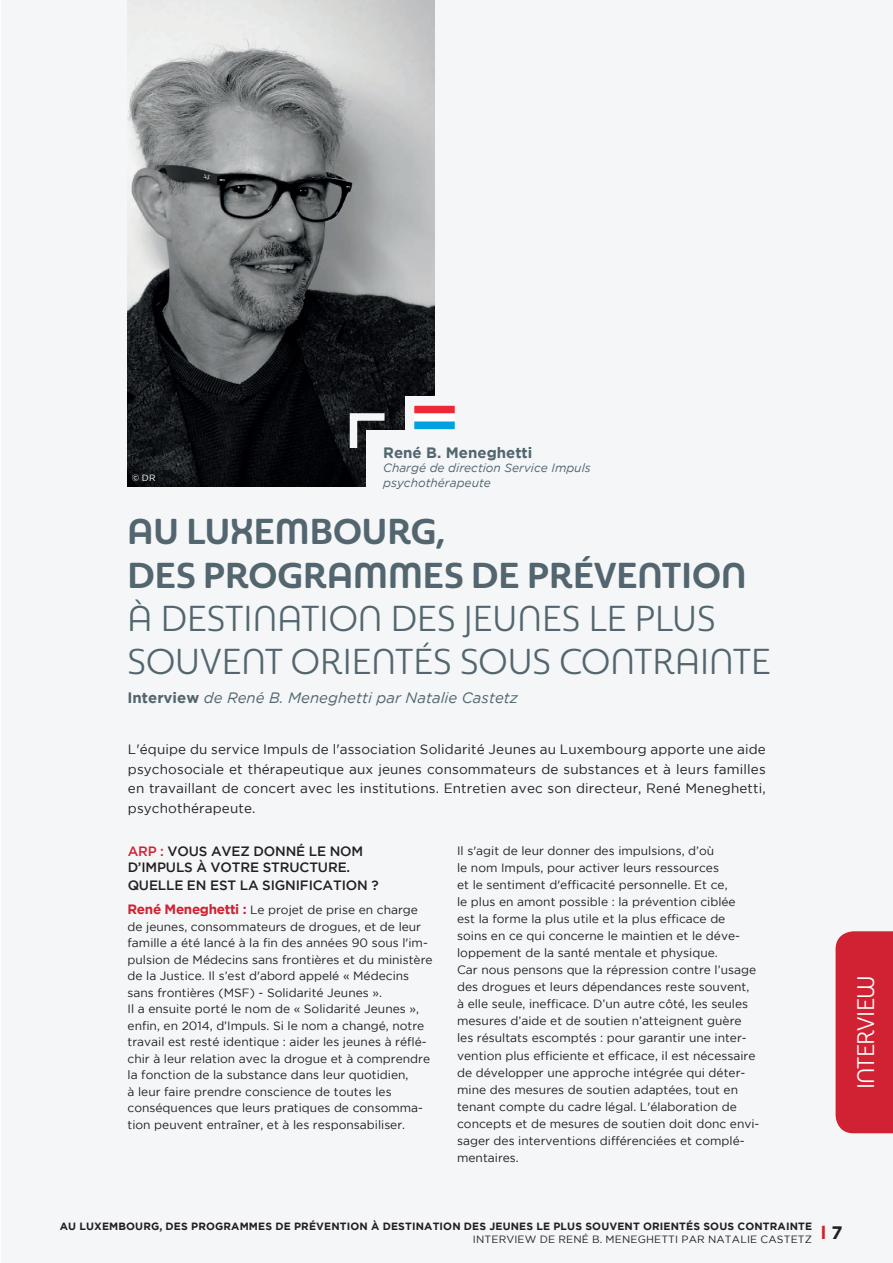
<style>
.page{position:relative;width:893px;height:1263px;background:#fff}
.page>*{position:absolute;margin:0;border:0;box-sizing:border-box;transform-origin:0 0}
.t1{font:36px/43.2px "Sangli Nor Reg";color:#53656e}
.t2{font:36px/43.2px "Sangli Nor Bol";color:#53656e}
.t3{font:24px "Sangli Nor Reg";letter-spacing:-.025em;color:#fff}
.t4{font:italic 15px "Gotham";color:#53656e}
.t5{font:700 15px "Gotham";color:#53656e}
.t6{font:13.5px/19.5px "Gotham";letter-spacing:.01em;color:#231f20;text-align:justify}
.t7{font:500 13.5px/16.2px "Gotham";letter-spacing:-.01em;color:#231f20}
.t8{font:12px/17.1px "Gotham";color:#231f20}
.t9{font:italic 12px/14.4px "Gotham";color:#53656e}
.t10{font:700 10.5px/12.6px "Gotham";letter-spacing:.015em;color:#231f20}
.t11{font:9px "Gotham";color:#fff}
.s1{font-weight:700;font-style:normal}
.s2{color:#d12233}
.s3{font-weight:700;font-size:13.5px;color:#d12233}
.s4{font-weight:400}
</style>
<div class="page">
<div style="left:1px;top:0;width:892px;height:1263px;background:#f4f6f7"></div>
<div style="left:836px;top:931px;width:57px;height:202px;background:#d12233"></div>
<img style="left:128px;top:0;width:306px;height:486px">
<div style="left:366px;top:430px;width:295px;height:73px;background:#f4f6f7"></div>
<svg style="left:346px;top:409px;width:46px;height:46px"></svg>
<div style="left:405px;top:396px;width:59px;height:43px;background:#f4f6f7"></div>
<div style="left:413px;top:406px;width:45px;height:7px;background:#ed2939"></div>
<div style="left:412px;top:414px;width:45px;height:7px;background:#fff"></div>
<div style="left:412px;top:421px;width:45px;height:8px;background:#00a1de"></div>
<div style="left:410px;top:401px;width:49px;height:33px;border:4px solid #f4f6f7;border-radius:3px"></div>
<p class="t11" style="left:132px;top:473px;width:25px">© DR</p>
<p class="t5" style="left:383px;top:444px;width:151px">René B. Meneghetti</p>
<p class="t9" style="left:383px;top:461px;width:209px">Chargé de direction Service Impuls psychothérapeute</p>
<h1 class="t2" style="left:128px;top:511px;width:620px">AU LUXEMBOURG,<br>DES PROGRAMMES DE PRÉVENTION</h1>
<h1 class="t1" style="left:128px;top:598px;width:645px">À DESTINATION DES JEUNES LE PLUS<br>SOUVENT ORIENTÉS SOUS CONTRAINTE</h1>
<p class="t4" style="left:128px;top:690px;width:392px"><span class="s1">Interview</span> de René B. Meneghetti par Natalie Castetz</p>
<p class="t6" style="left:128px;top:740px;width:639px">L'équipe du service Impuls de l'association Solidarité Jeunes au Luxembourg apporte une aide psychosociale et thérapeutique aux jeunes consommateurs de substances et à leurs familles en travaillant de concert avec les institutions. Entretien avec son directeur, René Meneghetti, psychothérapeute.</p>
<p class="t7" style="left:128px;top:843px;width:237px"><span class="s2">ARP :</span> VOUS AVEZ DONNÉ LE NOM<br>D’IMPULS À VOTRE STRUCTURE.</p>
<p class="t7" style="left:128px;top:877px;width:252px">QUELLE EN EST LA SIGNIFICATION ?</p>
<p class="t8" style="left:128px;top:902px;width:307px;line-height:16.5px"><span class="s3">René Meneghetti :</span> Le projet de prise en charge de jeunes, consommateurs de drogues, et de leur famille a été lancé à la fin des années 90 sous l'im&shy;pulsion de Médecins sans frontières et du ministère de la Justice. Il s’est d'abord appelé « Médecins sans frontières (MSF) - Solidarité Jeunes ».<br>Il a ensuite porté le nom de « Solidarité Jeunes », enfin, en 2014, d’Impuls. Si le nom a changé, notre travail est resté identique : aider les jeunes à réflé&shy;chir à leur relation avec la drogue et à comprendre la fonction de la substance dans leur quotidien,<br>à leur faire prendre conscience de toutes les conséquences que leurs pratiques de consomma&shy;tion peuvent entraîner, et à les responsabiliser.</p>
<p class="t8" style="left:457px;top:842px;width:304px">Il s'agit de leur donner des impulsions, d’où<br>le nom Impuls, pour activer leurs ressources<br>et le sentiment d'efficacité personnelle. Et ce,<br>le plus en amont possible : la prévention ciblée<br>est la forme la plus utile et la plus efficace de<br>soins en ce qui concerne le maintien et le déve&shy;loppement de la santé mentale et physique.<br>Car nous pensons que la répression contre l’usage des drogues et leurs dépendances reste souvent,<br>à elle seule, inefficace. D’un autre côté, les seules mesures d’aide et de soutien n’atteignent guère les résultats escomptés : pour garantir une inter&shy;vention plus efficiente et efficace, il est nécessaire de développer une approche intégrée qui déter&shy;mine des mesures de soutien adaptées, tout en tenant compte du cadre légal. L'élaboration de concepts et de mesures de soutien doit donc envi&shy;sager des interventions différenciées et complé&shy;mentaires.</p>
<h2 class="t3" style="left:852px;top:1089px;width:116px;rotate:-90deg">INTERVIEW</h2>
<p class="t10" style="left:473px;top:1220px;width:371px;text-indent:-413px">AU LUXEMBOURG, DES PROGRAMMES DE PRÉVENTION À DESTINATION DES JEUNES LE PLUS SOUVENT ORIENTÉS SOUS CONTRAINTE<br><span class="s4">INTERVIEW DE RENÉ B. MENEGHETTI PAR NATALIE CASTETZ</span> <sup>l</sup> <sup>7</sup></p>
</div>
